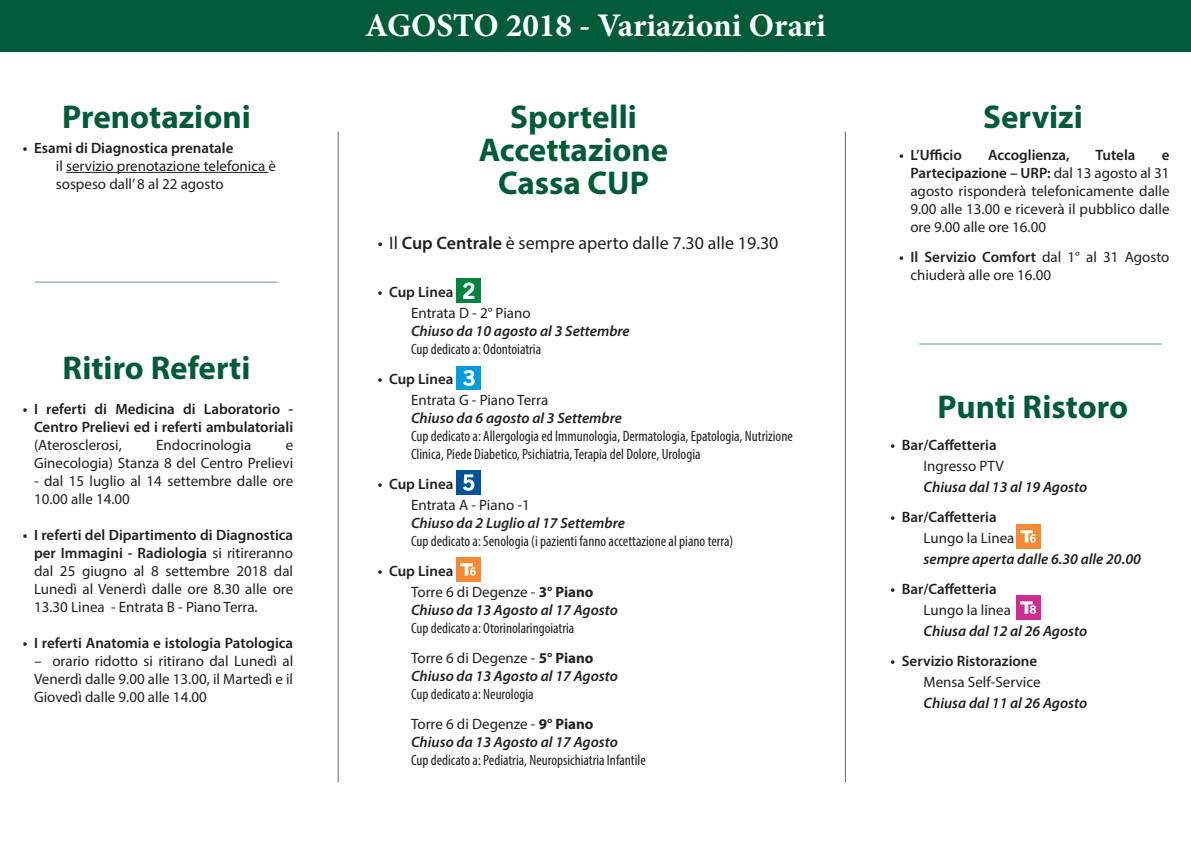
<style>
.page{position:relative;width:1191px;height:842px;background:#fff}
.page>*{position:absolute;margin:0;border:0;box-sizing:border-box;transform-origin:0 0}
.t1{font:700 33px/33px "Myriad Pro";color:#005c37;text-align:center}
.t2{font:700 33px "Minion Pro";color:#fff}
.t3{font:18px "Myriad Pro";color:#231f20}
.t4{font:15px/18px "Myriad Pro";color:#231f20;text-align:justify}
.t5{font:condensed 15px "Myriad Pro";color:#231f20}
.t6{font:600 15px/18px "Myriad Pro";color:#231f20;text-align:justify}
.t7{font:italic 600 15px "Myriad Pro";color:#231f20}
.s1{font-weight:400}
.s2{font-weight:600}
.s3{font-weight:700}
</style>
<div class="page">
<div style="left:0;top:0;width:1191px;height:51px;background:#005c37"></div>
<hr style="left:66px;top:172px;width:202px;height:1px;background:#231f20">
<img style="left:457px;top:278px;width:23px;height:24px">
<img style="left:457px;top:366px;width:23px;height:24px">
<img style="left:457px;top:471px;width:23px;height:23px">
<img style="left:457px;top:558px;width:23px;height:24px">
<img style="left:1016px;top:524px;width:24px;height:24px">
<img style="left:1016px;top:596px;width:24px;height:23px">
<hr style="left:35px;top:282px;width:243px;height:1px;background:#6c9c84">
<hr style="left:919px;top:343px;width:242px;height:1px;background:#6c9c84">
<hr style="left:338px;top:131px;width:1px;height:651px;background:#646464">
<hr style="left:845px;top:131px;width:1px;height:651px;background:#646464">
<p class="t1" style="left:62px;top:100px;width:190px">Prenotazioni</p>
<p class="t6" style="left:23px;top:138px;width:212px">• Esami di Diagnostica prenatale</p>
<p class="t4" style="left:56px;top:157px;width:222px">il servizio prenotazione telefonica è</p>
<p class="t4" style="left:56px;top:175px;width:169px">sospeso dall’ 8 al 22 agosto</p>
<p class="t1" style="left:63px;top:350px;width:189px">Ritiro Referti</p>
<p class="t6" style="left:34px;top:399px;width:261px;text-indent:-11px">• I referti di Medicina di Laboratorio - Centro Prelievi ed i referti ambulatoriali <span class="s1">(Aterosclerosi,</span></p>
<p class="t4" style="left:156px;top:436px;width:96px">Endocrinologia</p>
<p class="t4" style="left:34px;top:436px;width:261px;text-align:right">e<br>Ginecologia) Stanza 8 del Centro Prelievi</p>
<p class="t4" style="left:34px;top:472px;width:261px">- dal 15 luglio al 14 settembre dalle ore<br>10.00 alle 14.00</p>
<p class="t4" style="left:34px;top:526px;width:261px;text-indent:-11px"><span class="s2">• I referti del Dipartimento di Diagnostica per Immagini - Radiologia</span> si ritireranno dal 25 giugno al 8 settembre 2018 dal Lunedì al Venerdì dalle ore 8.30 alle ore 13.30 Linea - Entrata B - Piano Terra.</p>
<p class="t6" style="left:23px;top:633px;width:272px">• I referti Anatomia e istologia Patologica</p>
<p class="t4" style="left:34px;top:652px;width:261px">– orario ridotto si ritirano dal Lunedì al Venerdì dalle 9.00 alle 13.00, il Martedì e il Giovedì dalle 9.00 alle 14.00</p>
<p class="t2" style="left:365px;top:2px;width:462px">AGOSTO 2018 - Variazioni Orari</p>
<p class="t1" style="left:510px;top:100px;width:128px">Sportelli</p>
<p class="t1" style="left:478px;top:133px;width:191px">Accettazione<br>Cassa CUP</p>
<p class="t3" style="left:378px;top:232px;width:402px">• Il <span class="s2">Cup Centrale</span> è sempre aperto dalle 7.30 alle 19.30</p>
<p class="t6" style="left:378px;top:282px;width:77px">• Cup Linea</p>
<p class="t4" style="left:411px;top:304px;width:121px">Entrata D - 2° Piano</p>
<p class="t7" style="left:411px;top:321px;width:220px">Chiuso da 10 agosto al 3 Settembre</p>
<p class="t5" style="left:411px;top:340px;width:132px">Cup dedicato a: Odontoiatria</p>
<p class="t6" style="left:378px;top:369px;width:77px">• Cup Linea</p>
<p class="t4" style="left:411px;top:391px;width:139px">Entrata G - Piano Terra</p>
<p class="t7" style="left:411px;top:408px;width:212px">Chiuso da 6 agosto al 3 Settembre</p>
<p class="t5" style="left:411px;top:427px;width:383px">Cup dedicato a: Allergologia ed Immunologia, Dermatologia, Epatologia, Nutrizione</p>
<p class="t5" style="left:411px;top:445px;width:291px">Clinica, Piede Diabetico, Psichiatria, Terapia del Dolore, Urologia</p>
<p class="t6" style="left:378px;top:474px;width:77px">• Cup Linea</p>
<p class="t4" style="left:411px;top:496px;width:120px">Entrata A - Piano -1</p>
<p class="t7" style="left:411px;top:513px;width:216px">Chiuso da 2 Luglio al 17 Settembre</p>
<p class="t5" style="left:411px;top:532px;width:324px">Cup dedicato a: Senologia (i pazienti fanno accettazione al piano terra)</p>
<p class="t6" style="left:378px;top:561px;width:77px">• Cup Linea</p>
<p class="t4" style="left:411px;top:583px;width:184px">Torre 6 di Degenze - <span class="s3">3° Piano</span></p>
<p class="t7" style="left:411px;top:600px;width:208px">Chiuso da 13 Agosto al 17 Agosto</p>
<p class="t5" style="left:411px;top:619px;width:165px">Cup dedicato a: Otorinolaringoiatria</p>
<p class="t4" style="left:411px;top:649px;width:184px">Torre 6 di Degenze - <span class="s3">5° Piano</span></p>
<p class="t7" style="left:411px;top:666px;width:208px">Chiuso da 13 Agosto al 17 Agosto</p>
<p class="t5" style="left:411px;top:685px;width:124px">Cup dedicato a: Neurologia</p>
<p class="t4" style="left:411px;top:715px;width:184px">Torre 6 di Degenze - <span class="s3">9° Piano</span></p>
<p class="t7" style="left:411px;top:732px;width:208px">Chiuso da 13 Agosto al 17 Agosto</p>
<p class="t5" style="left:411px;top:751px;width:236px">Cup dedicato a: Pediatria, Neuropsichiatria Infantile</p>
<p class="t1" style="left:983px;top:100px;width:101px">Servizi</p>
<p class="t6" style="left:899px;top:146px;width:64px">• L’Ufficio</p>
<p class="t6" style="left:988px;top:146px;width:83px">Accoglienza,</p>
<p class="t6" style="left:1095px;top:146px;width:42px">Tutela</p>
<p class="t4" style="left:910px;top:146px;width:261px;text-indent:251px"><span class="s2">e Partecipazione – URP:</span> dal 13 agosto al 31 agosto risponderà telefonicamente dalle 9.00 alle 13.00 e riceverà il pubblico dalle ore 9.00 alle ore 16.00</p>
<p class="t4" style="left:910px;top:248px;width:261px;text-indent:-11px"><span class="s2">• Il Servizio Comfort</span> dal 1° al 31 Agosto chiuderà alle ore 16.00</p>
<p class="t1" style="left:937px;top:389px;width:192px">Punti Ristoro</p>
<p class="t6" style="left:890px;top:435px;width:108px">• Bar/Caffetteria</p>
<p class="t4" style="left:923px;top:456px;width:82px">Ingresso PTV</p>
<p class="t7" style="left:923px;top:477px;width:165px">Chiusa dal 13 al 19 Agosto</p>
<p class="t6" style="left:890px;top:507px;width:108px">• Bar/Caffetteria</p>
<p class="t4" style="left:923px;top:528px;width:110px">Lungo la Linea T6</p>
<p class="t7" style="left:923px;top:549px;width:219px">sempre aperta dalle 6.30 alle 20.00</p>
<p class="t6" style="left:890px;top:579px;width:108px">• Bar/Caffetteria</p>
<p class="t4" style="left:923px;top:600px;width:89px">Lungo la linea</p>
<p class="t7" style="left:923px;top:621px;width:165px">Chiusa dal 12 al 26 Agosto</p>
<p class="t6" style="left:890px;top:651px;width:148px">• Servizio Ristorazione</p>
<p class="t4" style="left:923px;top:672px;width:119px">Mensa Self-Service</p>
<p class="t7" style="left:923px;top:693px;width:165px">Chiusa dal 11 al 26 Agosto</p>
</div>
